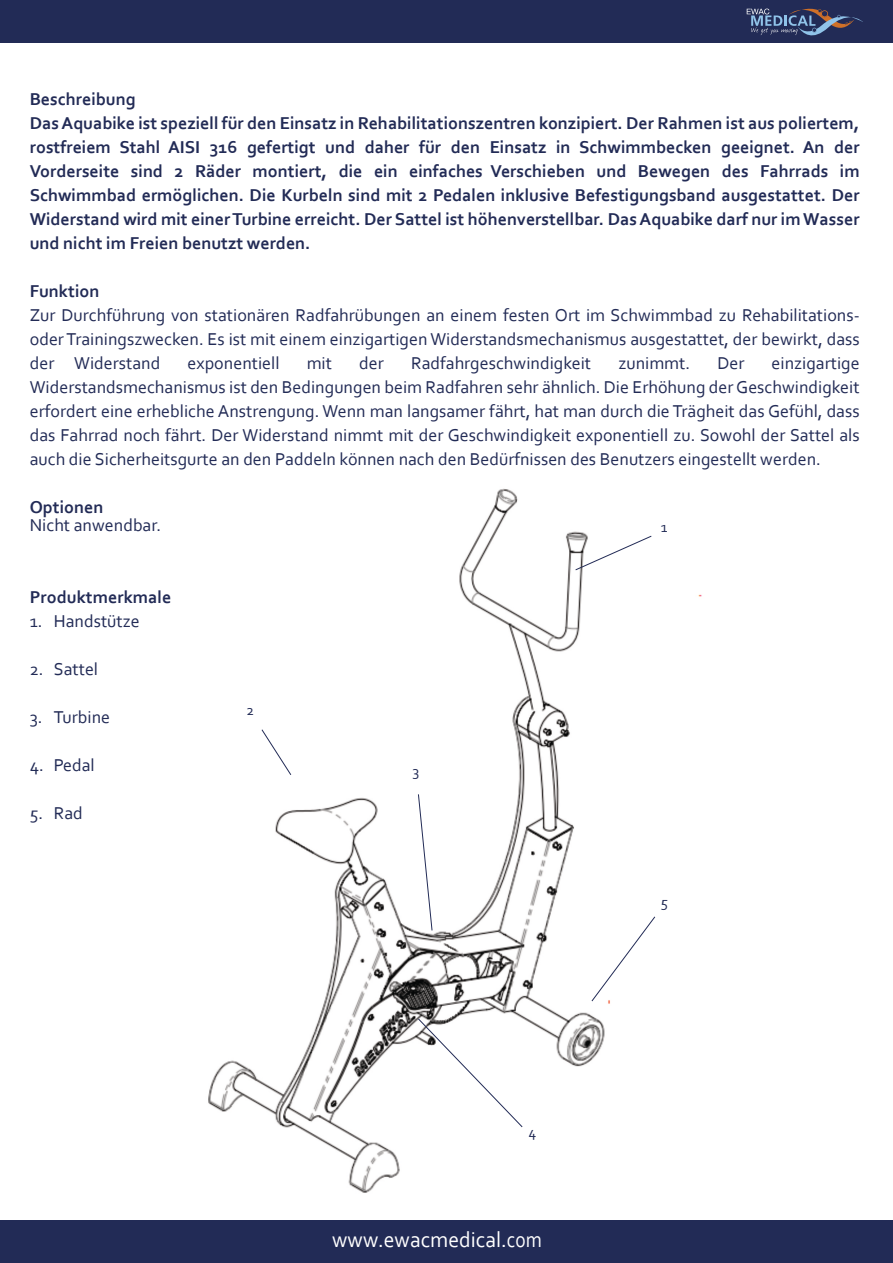
<style>
.page{position:relative;width:893px;height:1263px;background:#fff}
.page>*{position:absolute;margin:0;border:0;box-sizing:border-box;transform-origin:0 0}
.t1{font:22.5px "Corbel";color:#fff}
.t2{font:18px/24px "Corbel";color:#222b56;text-align:justify}
.t3{font:700 18px/24px "Corbel";color:#222b56}
.t4{font:15px "Corbel";color:#222b56}
</style>
<div class="page">
<img style="left:208px;top:488px;width:494px;height:705px">
<div style="left:0;top:1220px;width:893px;height:43px;background:#222b56"></div>
<div style="left:0;top:0;width:893px;height:43px;background:#222b56"></div>
<svg style="left:747px;top:8px;width:116px;height:28px"></svg>
<svg style="left:575px;top:535px;width:77px;height:36px"></svg>
<svg style="left:261px;top:729px;width:31px;height:47px"></svg>
<svg style="left:418px;top:793px;width:15px;height:138px"></svg>
<svg style="left:591px;top:916px;width:65px;height:86px"></svg>
<svg style="left:417px;top:1018px;width:106px;height:110px"></svg>
<p class="t3" style="left:30px;top:88px;width:831px">Beschreibung<br>Das Aquabike ist speziell für den Einsatz in Rehabilitationszentren konzipiert. Der Rahmen ist aus poliertem, rostfreiem Stahl AISI 316 gefertigt und daher für den Einsatz in Schwimmbecken geeignet. An der Vorderseite sind 2 Räder montiert, die ein einfaches Verschieben und Bewegen des Fahrrads im Schwimmbad ermöglichen. Die Kurbeln sind mit 2 Pedalen inklusive Befestigungsband ausgestattet. Der Widerstand wird mit einer Turbine erreicht. Der Sattel ist höhenverstellbar. Das Aquabike darf nur imWasser und nicht im Freien benutzt werden.</p>
<p class="t3" style="left:30px;top:280px;width:71px">Funktion</p>
<p class="t2" style="left:30px;top:304px;width:831px">Zur Durchführung von stationären Radfahrübungen an einem festen Ort im Schwimmbad zu Rehabilitations&shy;oder Trainingszwecken. Es ist mit einem einzigartigen Widerstandsmechanismus ausgestattet, der bewirkt, dass der Widerstand</p>
<p class="t2" style="left:188px;top:352px;width:93px">exponentiell</p>
<p class="t2" style="left:307px;top:352px;width:27px">mit</p>
<p class="t2" style="left:359px;top:352px;width:26px">der</p>
<p class="t2" style="left:411px;top:352px;width:182px">Radfahrgeschwindigkeit</p>
<p class="t2" style="left:618px;top:352px;width:73px">zunimmt.</p>
<p class="t2" style="left:717px;top:352px;width:29px">Der</p>
<p class="t2" style="left:30px;top:352px;width:831px;text-indent:742px">einzigartige Widerstandsmechanismus ist den Bedingungen beim Radfahren sehr ähnlich. Die Erhöhung der Geschwindigkeit erfordert eine erhebliche Anstrengung. Wenn man langsamer fährt, hat man durch die Trägheit das Gefühl, dass das Fahrrad noch fährt. Der Widerstand nimmt mit der Geschwindigkeit exponentiell zu. Sowohl der Sattel als auch die Sicherheitsgurte an den Paddeln können nach den Bedürfnissen des Benutzers eingestellt werden.</p>
<p class="t3" style="left:30px;top:496px;width:75px">Optionen</p>
<p class="t2" style="left:30px;top:514px;width:133px">Nicht anwendbar.</p>
<p class="t4" style="left:661px;top:520px;width:8px">1</p>
<p class="t3" style="left:30px;top:586px;width:143px">Produktmerkmale</p>
<p class="t2" style="left:30px;top:610px;width:112px">1. Handstütze</p>
<p class="t2" style="left:30px;top:658px;width:70px">2. Sattel</p>
<p class="t2" style="left:30px;top:706px;width:82px">3. Turbine</p>
<p class="t2" style="left:30px;top:754px;width:67px">4. Pedal</p>
<p class="t2" style="left:30px;top:802px;width:55px">5. Rad</p>
<p class="t4" style="left:247px;top:704px;width:9px">2</p>
<p class="t4" style="left:412px;top:764px;width:8px">3</p>
<p class="t4" style="left:528px;top:1126px;width:9px">4</p>
<p class="t1" style="left:332px;top:1230px;width:211px">www.ewacmedical.com</p>
<p class="t4" style="left:661px;top:895px;width:9px">5</p>
</div>
